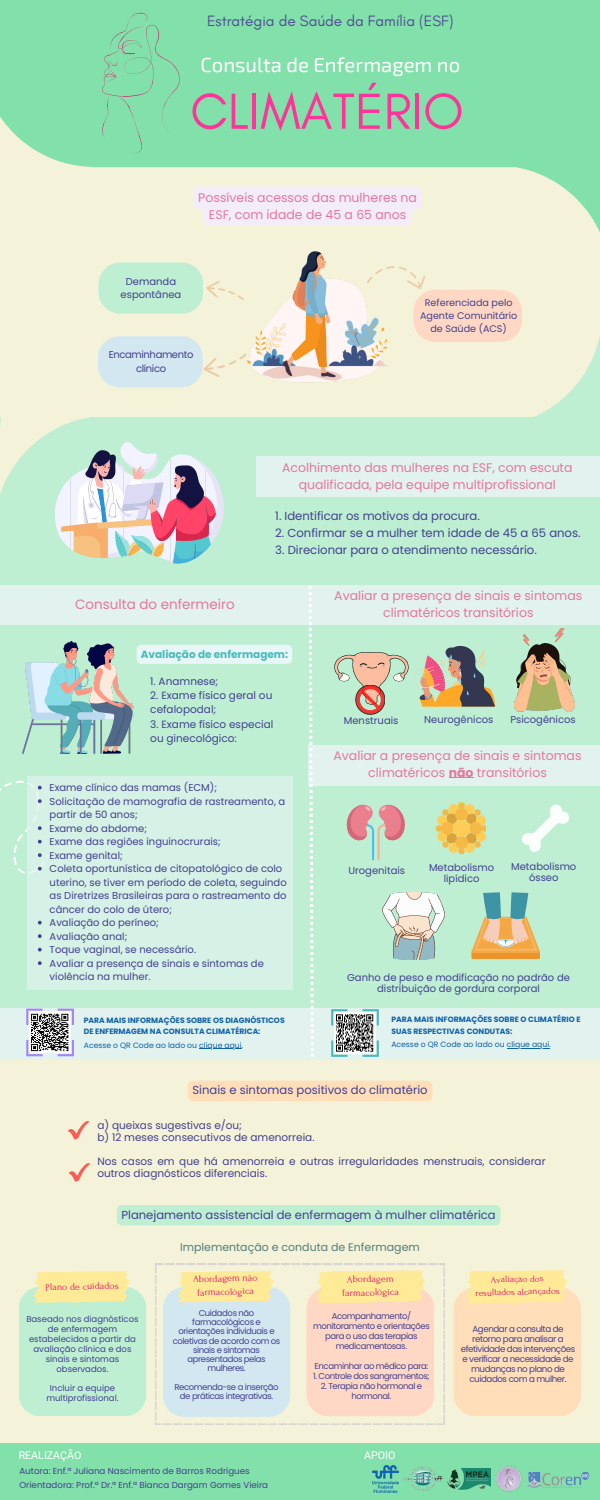
<style>
.page{position:relative;width:600px;height:1500px;background:#f4f2d9}
.page>*{position:absolute;margin:0;border:0;box-sizing:border-box;transform-origin:0 0}
.t1{font:51.6px "Glacial Indifference";color:#f39}
.t2{font:20.3px "Exo 2";color:#fff}
.t3{font:15.3px "Glacial Indifference";color:#504d94}
.t4{font:13.5px "Poppins";color:#e6779f}
.t5{font:12.5px/17.2px "Poppins";color:#e6779f;text-align:center}
.t6{font:11.6px "Poppins";color:#43408f}
.t7{font:11px "Poppins";color:#557d7d}
.t8{font:10.7px "Roboto";color:#fff}
.t9{font:10.5px/14.2px "Poppins";color:#43408f}
.t10{font:700 10.5px "Poppins";color:#49baba}
.t11{font:10px/13.5px "Poppins";color:#43408f;text-align:center}
.t12{font:10px/13.5px "Forum";color:#de1069;text-align:center}
.t13{font:10px/13.5px "Poppins";letter-spacing:-.04em;color:#43408f;text-align:center}
.t14{font:9.6px/12.8px "Poppins";color:#43408f;text-align:center}
.t15{font:9.5px/12.8px "Forum";color:#de1069;text-align:center}
.t16{font:8.7px/10.2px "Poppins";letter-spacing:-.05em;color:#43408f;text-align:center}
.t17{font:8.7px "Poppins";color:#43408f}
.t18{font:8.5px/9.2px "Poppins";letter-spacing:-.05em;color:#43408f;text-align:center}
.t19{font:8.5px/9.9px "Poppins";color:#43408f;text-align:center}
.t20{font:700 7.7px/11.5px "Poppins";color:#0f62ac}
.t21{font:7.7px "Poppins";color:#0f62ac}
.s1{font-weight:700}
</style>
<div class="page">
<div style="left:0;top:0;width:600px;height:167px;background:#82e0aa"></div>
<svg style="left:515px;top:167px;width:85px;height:65px"></svg>
<div style="left:0;top:417px;width:600px;height:640px;background:#beefd3"></div>
<div style="left:309px;top:745px;width:291px;height:40px;background:#e1f2ef"></div>
<div style="left:0;top:585px;width:600px;height:39px;background:#e1f2ef"></div>
<div style="left:0;top:1008px;width:600px;height:51px;background:#e1f2ef"></div>
<svg style="left:309px;top:586px;width:5px;height:471px"></svg>
<svg style="left:510px;top:330px;width:90px;height:87px"></svg>
<svg style="left:68px;top:1121px;width:21px;height:18px"></svg>
<svg style="left:69px;top:1163px;width:21px;height:19px"></svg>
<div style="left:0;top:1443px;width:600px;height:57px;background:#82e0aa"></div>
<img style="left:447px;top:1469px;width:44px;height:20px">
<img style="left:495px;top:1466px;width:28px;height:26px">
<img style="left:404px;top:1467px;width:39px;height:23px">
<img style="left:372px;top:1466px;width:26px;height:27px">
<svg style="left:155px;top:1264px;width:290px;height:161px"></svg>
<div style="left:306px;top:1287px;width:128px;height:129px;background:#ffd8c5;border-radius:22px"></div>
<svg style="left:163px;top:1271px;width:127px;height:146px"></svg>
<svg style="left:316px;top:1271px;width:109px;height:32px"></svg>
<svg style="left:19px;top:1272px;width:127px;height:144px"></svg>
<svg style="left:454px;top:1271px;width:127px;height:145px"></svg>
<img style="left:22px;top:641px;width:111px;height:113px">
<svg style="left:334px;top:646px;width:161px;height:68px"></svg>
<img style="left:514px;top:629px;width:60px;height:82px">
<svg style="left:346px;top:804px;width:59px;height:56px"></svg>
<svg style="left:436px;top:803px;width:50px;height:52px"></svg>
<svg style="left:522px;top:804px;width:47px;height:48px"></svg>
<div style="left:27px;top:776px;width:265px;height:213px;background:#d6f1e6"></div>
<div style="left:413px;top:290px;width:109px;height:52px;background:#ffd8c5;border-radius:22px"></div>
<svg style="left:399px;top:267px;width:26px;height:22px"></svg>
<svg style="left:99px;top:263px;width:136px;height:51px"></svg>
<svg style="left:98px;top:336px;width:137px;height:51px"></svg>
<img style="left:235px;top:251px;width:160px;height:132px">
<svg style="left:0;top:13px;width:180px;height:154px"></svg>
<svg style="left:331px;top:1009px;width:48px;height:48px"></svg>
<svg style="left:0;top:417px;width:224px;height:147px"></svg>
<div style="left:257px;top:456px;width:343px;height:41px;background:#e1f2ef"></div>
<svg style="left:471px;top:892px;width:69px;height:67px"></svg>
<img style="left:383px;top:892px;width:61px;height:67px">
<svg style="left:26px;top:1009px;width:48px;height:47px"></svg>
<img style="left:527px;top:1471px;width:63px;height:17px">
<svg style="left:0;top:781px;width:52px;height:93px"></svg>
<svg style="left:38px;top:921px;width:4px;height:4px"></svg>
<svg style="left:38px;top:934px;width:4px;height:4px"></svg>
<svg style="left:38px;top:948px;width:4px;height:4px"></svg>
<svg style="left:38px;top:961px;width:4px;height:4px"></svg>
<div style="left:137px;top:645px;width:155px;height:19px;background:#e7f6f6"></div>
<svg style="left:193px;top:186px;width:229px;height:40px"></svg>
<div style="left:188px;top:1081px;width:244px;height:20px;background:#ffdeb9"></div>
<div style="left:117px;top:1205px;width:383px;height:20px;background:#beefd3;border-radius:5px"></div>
<hr style="left:199px;top:1048px;width:43px;height:1px;background:#0f62ac">
<hr style="left:507px;top:1048px;width:42px;height:1px;background:#0f62ac">
<p class="t3" style="left:207px;top:11px;width:248px">Estratégia de Saúde da Família (ESF)</p>
<p class="t2" style="left:200px;top:52px;width:261px">Consulta de Enfermagem no</p>
<p class="t1" style="left:190px;top:80px;width:275px">CLIMATÉRIO</p>
<p class="t5" style="left:198px;top:189px;width:220px">Possíveis acessos das mulheres na<br>ESF, com idade de 45 a 65 anos</p>
<p class="t11" style="left:121px;top:274px;width:62px">Demanda espontânea</p>
<p class="t14" style="left:420px;top:297px;width:99px">Referenciada pelo<br>Agente Comunitário de Saúde (ACS)</p>
<p class="t13" style="left:109px;top:348px;width:86px">Encaminhamento clínico</p>
<p class="t4" style="left:75px;top:595px;width:161px">Consulta do enfermeiro</p>
<h4 class="t5" style="left:282px;top:459px;width:292px">Acolhimento das mulheres na ESF, com escuta qualificada, pela equipe multiprofissional</h4>
<p class="t6" style="left:275px;top:508px;width:206px">1. Identificar os motivos da procura.</p>
<p class="t6" style="left:275px;top:524px;width:307px">2. Confirmar se a mulher tem idade de 45 a 65 anos.</p>
<p class="t6" style="left:275px;top:541px;width:263px">3. Direcionar para o atendimento necessário.</p>
<p class="t5" style="left:334px;top:587px;width:250px">Avaliar a presença de sinais e sintomas climatéricos transitórios</p>
<h4 class="t10" style="left:141px;top:647px;width:149px">Avaliação de enfermagem:</h4>
<p class="t9" style="left:150px;top:674px;width:70px">1. Anamnese;</p>
<p class="t9" style="left:150px;top:688px;width:124px">2. Exame físico geral ou cefalopodal;</p>
<p class="t9" style="left:150px;top:717px;width:125px">3. Exame físico especial ou ginecológico:</p>
<h4 class="t11" style="left:50px;top:781px;width:169px">Exame clínico das mamas (ECM);</h4>
<h4 class="t11" style="left:50px;top:794px;width:237px;text-align:left">Solicitação de mamografia de rastreamento, a partir de 50 anos;</h4>
<p class="t11" style="left:50px;top:821px;width:99px">Exame do abdome;</p>
<p class="t11" style="left:50px;top:835px;width:173px">Exame das regiões inguinocrurais;</p>
<p class="t11" style="left:50px;top:848px;width:75px">Exame genital;</p>
<h6 class="t11" style="left:50px;top:862px;width:239px;text-align:left">Coleta oportunística de citopatológico de colo uterino, se tiver em período de coleta, seguindo as Diretrizes Brasileiras para o rastreamento do câncer do colo de útero;</h6>
<p class="t11" style="left:50px;top:916px;width:111px">Avaliação do períneo;</p>
<p class="t11" style="left:50px;top:929px;width:79px">Avaliação anal;</p>
<p class="t11" style="left:50px;top:943px;width:148px">Toque vaginal, se necessário.</p>
<p class="t11" style="left:50px;top:956px;width:216px;text-align:left">Avaliar a presença de sinais e sintomas de violência na mulher.</p>
<p class="t20" style="left:84px;top:1014px;width:202px">PARA MAIS INFORMAÇÕES SOBRE OS DIAGNÓSTICOS<br>DE ENFERMAGEM NA CONSULTA CLIMATÉRICA:</p>
<p class="t21" style="left:84px;top:1040px;width:161px">Acesse o QR Code ao lado ou clique aqui.</p>
<p class="t11" style="left:344px;top:714px;width:56px">Menstruais</p>
<p class="t11" style="left:424px;top:713px;width:71px">Neurogênicos</p>
<p class="t11" style="left:510px;top:713px;width:67px">Psicogênicos</p>
<p class="t5" style="left:334px;top:747px;width:250px">Avaliar a presença de sinais e sintomas climatéricos <span class="s1">não</span> transitórios</p>
<p class="t11" style="left:348px;top:863px;width:58px">Urogenitais</p>
<p class="t11" style="left:429px;top:861px;width:67px;line-height:11.2px">Metabolismo lipídico</p>
<p class="t11" style="left:511px;top:861px;width:67px;line-height:11.2px">Metabolismo ósseo</p>
<p class="t11" style="left:347px;top:971px;width:224px;line-height:11.2px">Ganho de peso e modificação no padrão de distribuição de gordura corporal</p>
<p class="t20" style="left:391px;top:1014px;width:191px">PARA MAIS INFORMAÇÕES SOBRE O CLIMATÉRIO E<br>SUAS RESPECTIVAS CONDUTAS:</p>
<p class="t21" style="left:391px;top:1039px;width:161px">Acesse o QR Code ao lado ou clique aqui.</p>
<p class="t6" style="left:193px;top:1082px;width:237px">Sinais e sintomas positivos do climatério</p>
<p class="t9" style="left:97px;top:1118px;width:146px">a) queixas sugestivas e/ou;</p>
<p class="t9" style="left:97px;top:1130px;width:219px">b) 12 meses consecutivos de amenorreia.</p>
<p class="t9" style="left:97px;top:1155px;width:450px;line-height:12px">Nos casos em que há amenorreia e outras irregularidades menstruais, considerar outros diagnósticos diferenciais.</p>
<p class="t6" style="left:122px;top:1206px;width:376px">Planejamento assistencial de enfermagem à mulher climatérica</p>
<p class="t12" style="left:45px;top:1281px;width:75px;rotate:-2deg">Plano de cuidados</p>
<p class="t19" style="left:26px;top:1314px;width:114px">Baseado nos diagnósticos de enfermagem estabelecidos a partir da avaliação clínica e dos sinais e sintomas observados.</p>
<p class="t19" style="left:46px;top:1383px;width:74px">Incluir a equipe multiprofissional.</p>
<p class="t8" style="left:19px;top:1449px;width:64px">REALIZAÇÃO</p>
<p class="t7" style="left:180px;top:1239px;width:241px">Implementação e conduta de Enfermagem</p>
<p class="t12" style="left:193px;top:1273px;width:66px;rotate:-2deg">Abordagem não farmacológica</p>
<p class="t12" style="left:342px;top:1273px;width:58px;rotate:-2deg">Abordagem farmacológica</p>
<p class="t18" style="left:173px;top:1308px;width:109px">Cuidados não farmacológicos e orientações individuais e coletivas de acordo com os sinais e sintomas apresentados pelas mulheres.</p>
<p class="t18" style="left:174px;top:1382px;width:106px">Recomenda-se a inserção de práticas integrativas.</p>
<p class="t18" style="left:332px;top:1312px;width:81px">Acompanhamento/</p>
<p class="t18" style="left:313px;top:1321px;width:118px;line-height:9.9px">monitoramento e orientações para o uso das terapias medicamentosas.</p>
<p class="t18" style="left:315px;top:1361px;width:115px">Encaminhar ao médico para:</p>
<p class="t18" style="left:313px;top:1371px;width:118px">1. Controle dos sangramentos;</p>
<p class="t18" style="left:321px;top:1381px;width:103px;line-height:9.9px">2. Terapia não hormonal e hormonal.</p>
<p class="t8" style="left:364px;top:1449px;width:33px">APOIO</p>
<p class="t17" style="left:19px;top:1465px;width:232px">Autora: Enf.ª Juliana Nascimento de Barros Rodrigues</p>
<p class="t17" style="left:19px;top:1479px;width:250px">Orientadora: Prof.ª Dr.ª Enf.ª Bianca Dargam Gomes Vieira</p>
<p class="t15" style="left:475px;top:1274px;width:86px;rotate:-2deg">Avaliação dos resultados alcançados</p>
<p class="t16" style="left:461px;top:1323px;width:116px">Agendar a consulta de retorno para analisar a efetividade das intervenções e verificar a necessidade de mudanças no plano de cuidados com a mulher.</p>
</div>
